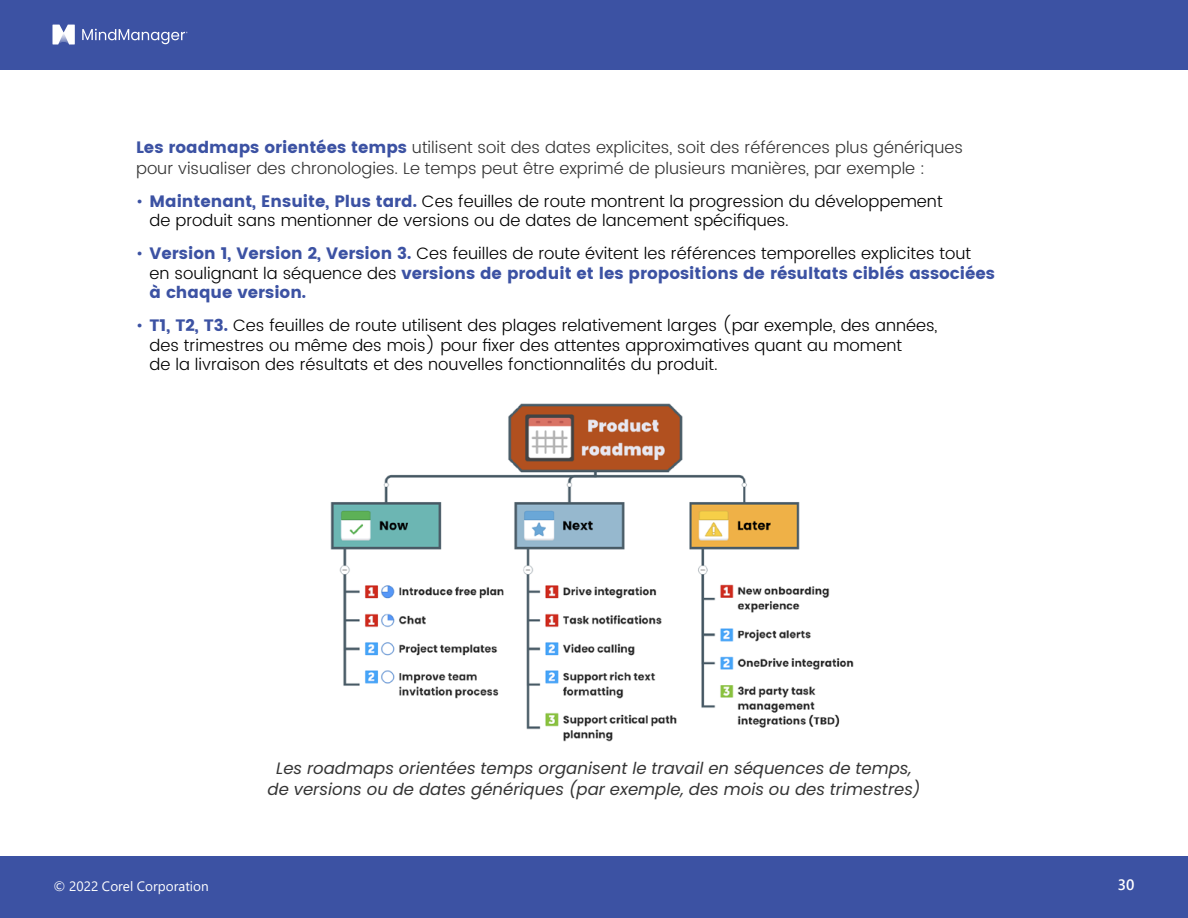
<style>
.page{position:relative;width:1188px;height:918px;background:#fff}
.page>*{position:absolute;margin:0;border:0;box-sizing:border-box;transform-origin:0 0}
.t1{font:300 16.5px/19.5px "Poppins";color:#000}
.t2{font:700 16.5px/19.5px "Poppins";color:#3c52a3}
.body{font:300 16.5px/21px "Poppins";color:#353535}
.body_italic{font:italic 16.5px/21px "Poppins";color:#353535;text-align:center}
.t3{font:600 15px "Segoe UI";color:#fff}
.t4{font:13.5px "Segoe UI";color:#fff}
.s1{font-weight:700;color:#3c52a3}
.s2{color:#3c52a3}
.s3{font-weight:300}
.s4{font-weight:300;color:#000}
</style>
<div class="page">
<div style="left:0;top:856px;width:1188px;height:62px;background:#3c52a3"></div>
<div style="left:0;top:0;width:1188px;height:70px;background:#3c52a3"></div>
<svg style="left:52px;top:25px;width:23px;height:20px"></svg>
<svg style="left:82px;top:29px;width:106px;height:15px"></svg>
<img style="left:330px;top:403px;width:524px;height:339px">
<p class="body" style="left:136px;top:137px;width:828px"><span class="s1">Les roadmaps orientées temps</span> utilisent soit des dates explicites, soit des références plus génériques pour visualiser des chronologies. Le temps peut être exprimé de plusieurs manières, par exemple :</p>
<p class="t1" style="left:150px;top:192px;width:795px;text-indent:-14px"><span class="s2">•</span> <span class="s1">Maintenant, Ensuite, Plus tard.</span> Ces feuilles de route montrent la progression du développement de produit sans mentionner de versions ou de dates de lancement spécifiques.</p>
<p class="t2" style="left:150px;top:244px;width:847px;text-indent:-14px"><span class="s3">•</span> Version 1, Version 2, Version 3. <span class="s4">Ces feuilles de route évitent les références temporelles explicites tout en soulignant la séquence des</span> versions de produit et les propositions de résultats ciblés associées à chaque version.</p>
<p class="t1" style="left:150px;top:316px;width:789px;text-indent:-14px"><span class="s2">•</span> <span class="s1">T1, T2, T3.</span> Ces feuilles de route utilisent des plages relativement larges (par exemple, des années, des trimestres ou même des mois) pour fixer des attentes approximatives quant au moment<br>de la livraison des résultats et des nouvelles fonctionnalités du produit.</p>
<p class="body_italic" style="left:268px;top:758px;width:654px">Les roadmaps orientées temps organisent le travail en séquences de temps, de versions ou de dates génériques (par exemple, des mois ou des trimestres)</p>
<p class="t4" style="left:53px;top:874px;width:157px">© 2022 Corel Corporation</p>
<p class="t3" style="left:1118px;top:870px;width:18px">30</p>
</div>
